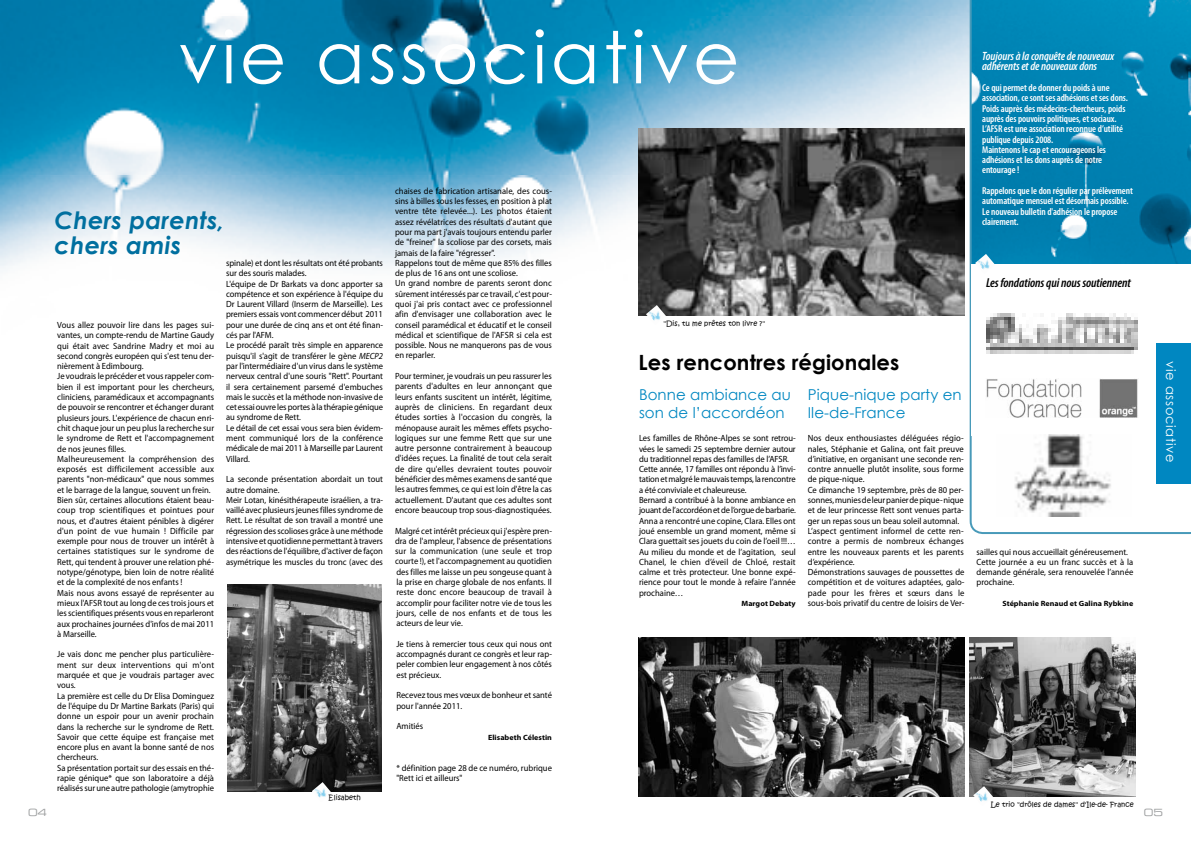
<style>
.page{position:relative;width:1191px;height:842px;background:#fff}
.page>*{position:absolute;margin:0;border:0;box-sizing:border-box;transform-origin:0 0}
.t1{font:72px "Century Gothic";letter-spacing:.05em;color:#fff}
.t2{font:italic 700 24px/25px "Century Gothic";letter-spacing:.01em;color:#006f9f}
.t3{font:700 21px "Century Gothic";letter-spacing:.005em;color:#000}
.t4{font:15px/18px "Century Gothic";letter-spacing:.005em;color:#0087c1}
.t5{font:italic 600 condensed 13px "Myriad Pro";letter-spacing:-.01em;color:#000}
.t6{font:13px "Century Gothic";letter-spacing:.05em;color:#fff}
.t7{font:italic 600 condensed 12px/10.3px "Myriad Pro";letter-spacing:-.01em;color:#fff}
.t8{font:600 condensed 10px/10.3px "Myriad Pro";letter-spacing:-.01em;color:#fff}
.t9{font:10px "Eurostile LT Extended Two";color:#9c9e9f}
.t10{font:9px/10.3px "Myriad Pro";color:#000;scale:.95 1}
.t11{font:700 7.6px "Myriad Pro";letter-spacing:.005em;color:#000;scale:1.05 1}
.t12{font:7px "Kristen ITC";letter-spacing:.01em;color:#000}
.s1{font-style:italic}
</style>
<div class="page">
<img style="left:0;top:0;width:969px;height:316px">
<img style="left:227px;top:585px;width:154px;height:207px">
<img style="left:312px;top:782px;width:20px;height:16px">
<img style="left:638px;top:638px;width:326px;height:159px">
<img style="left:638px;top:128px;width:326px;height:188px">
<img style="left:969px;top:638px;width:166px;height:159px">
<svg style="left:969px;top:0;width:222px;height:534px;background:#2090b9"></svg>
<div style="left:972px;top:265px;width:219px;height:171px;background:#fff"></div>
<img style="left:986px;top:313px;width:151px;height:40px">
<img style="left:986px;top:379px;width:152px;height:38px">
<div style="left:987px;top:435px;width:157px;height:87px;background:#fff"></div>
<img style="left:1014px;top:434px;width:97px;height:83px">
<div style="left:1157px;top:343px;width:34px;height:140px;background:#0087c1"></div>
<img style="left:646px;top:305px;width:20px;height:16px">
<img style="left:975px;top:254px;width:20px;height:16px">
<img style="left:973px;top:786px;width:20px;height:16px">
<p class="t9" style="left:28px;top:805px;width:21px">04</p>
<h1 class="t1" style="left:178px;top:7px;width:563px">vie associative</h1>
<h3 class="t7" style="left:982px;top:51px;width:133px">Toujours à la conquête de nouveaux adhérents et de nouveaux dons</h3>
<p class="t8" style="left:982px;top:82px;width:147px">Ce qui permet de donner du poids à une association, ce sont ses adhésions et ses dons.<br>Poids auprès des médecins-chercheurs, poids auprès des pouvoirs politiques, et sociaux.<br>L’AFSR est une association reconnue d’utilité publique depuis 2008.<br>Maintenons le cap et encourageons les adhésions et les dons auprès de notre entourage !</p>
<p class="t8" style="left:982px;top:185px;width:152px">Rappelons que le don régulier par prélèvement automatique mensuel est désormais possible.<br>Le nouveau bulletin d'adhésion le propose clairement.</p>
<p class="t10" style="left:395px;top:185px;width:167px">chaises de fabrication artisanale, des cous&shy;sins à billes sous les fesses, en position à plat ventre tête relevée...). Les photos étaient assez révélatrices des résultats d'autant que pour ma part j'avais toujours entendu parler de "freiner" la scoliose par des corsets, mais jamais de la faire "régresser".<br>Rappelons tout de même que 85% des filles de plus de 16 ans ont une scoliose.<br>Un grand nombre de parents seront donc sûrement intéressés par ce travail, c'est pour&shy;quoi j'ai pris contact avec ce professionnel afin d'envisager une collaboration avec le conseil paramédical et éducatif et le conseil médical et scientifique de l'AFSR si cela est possible. Nous ne manquerons pas de vous en reparler.</p>
<p class="t10" style="left:395px;top:371px;width:167px;text-align:justify">Pour terminer, je voudrais un peu rassurer les parents d'adultes en leur annonçant que leurs enfants suscitent un intérêt, légitime, auprès de cliniciens. En regardant deux études sorties à l'occasion du congrès, la ménopause aurait les mêmes effets psycho&shy;logiques sur une femme Rett que sur une autre personne contrairement à beaucoup d'idées reçues. La finalité de tout cela serait de dire qu'elles devraient toutes pouvoir bénéficier des mêmes examens de santé que les autres femmes, ce qui est loin d'être la cas actuellement. D'autant que ces adultes sont encore beaucoup trop sous-diagnostiquées.</p>
<p class="t10" style="left:395px;top:525px;width:167px;text-align:justify">Malgré cet intérêt précieux qui j'espère pren&shy;dra de l'ampleur, l'absence de présentations sur la communication (une seule et trop courte !), et l'accompagnement au quotidien des filles me laisse un peu songeuse quant à la prise en charge globale de nos enfants. Il reste donc encore beaucoup de travail à accomplir pour faciliter notre vie de tous les jours, celle de nos enfants et de tous les acteurs de leur vie.</p>
<p class="t10" style="left:396px;top:638px;width:165px;text-align:justify">Je tiens à remercier tous ceux qui nous ont accompagnés durant ce congrès et leur rap&shy;peler combien leur engagement à nos côtés est précieux.</p>
<p class="t10" style="left:396px;top:690px;width:165px">Recevez tous mes vœux de bonheur et santé pour l'année 2011.</p>
<p class="t10" style="left:396px;top:721px;width:30px">Amitiés</p>
<p class="t11" style="left:488px;top:732px;width:62px">Elisabeth Célestin</p>
<p class="t10" style="left:396px;top:762px;width:165px">* définition page 28 de ce numéro, rubrique "Rett ici et ailleurs"</p>
<h2 class="t2" style="left:54px;top:207px;width:172px">Chers parents, chers amis</h2>
<p class="t10" style="left:226px;top:258px;width:167px">spinale) et dont les résultats ont été probants sur des souris malades.<br>L'équipe de Dr Barkats va donc apporter sa compétence et son expérience à l'équipe du Dr Laurent Villard (Inserm de Marseille). Les premiers essais vont commencer début 2011 pour une durée de cinq ans et ont été finan&shy;cés par l'AFM.<br>Le procédé paraît très simple en apparence puisqu'il s'agit de transférer le gène <span class="s1">MECP2 </span>par l'intermédiaire d'un virus dans le système nerveux central d'une souris "Rett". Pourtant il sera certainement parsemé d'embuches mais le succès et la méthode non-invasive de cet essai ouvre les portes à la thérapie génique au syndrome de Rett.<br>Le détail de cet essai vous sera bien évidem&shy;ment communiqué lors de la conférence médicale de mai 2011 à Marseille par Laurent Villard.</p>
<p class="t10" style="left:226px;top:474px;width:167px">La seconde présentation abordait un tout autre domaine.<br>Meir Lotan, kinésithérapeute israélien, a tra&shy;vaillé avec plusieurs jeunes filles syndrome de Rett. Le résultat de son travail a montré une régression des scolioses grâce à une méthode intensive et quotidienne permettant à travers des réactions de l'équilibre, d'activer de façon asymétrique les muscles du tronc (avec des</p>
<h3 class="t5" style="left:986px;top:274px;width:146px">Les fondations qui nous soutiennent</h3>
<p class="t12" style="left:663px;top:319px;width:103px">"Dis, tu me prêtes ton livre ?"</p>
<p class="t10" style="left:57px;top:320px;width:167px">Vous allez pouvoir lire dans les pages sui&shy;vantes, un compte-rendu de Martine Gaudy qui était avec Sandrine Madry et moi au second congrès européen qui s'est tenu der&shy;nièrement à Edimbourg.<br>Je voudrais le précéder et vous rappeler com&shy;bien il est important pour les chercheurs, cliniciens, paramédicaux et accompagnants de pouvoir se rencontrer et échanger durant plusieurs jours. L'expérience de chacun enri&shy;chit chaque jour un peu plus la recherche sur le syndrome de Rett et l'accompagnement de nos jeunes filles.<br>Malheureusement la compréhension des exposés est difficilement accessible aux parents "non-médicaux" que nous sommes et le barrage de la langue, souvent un frein.<br>Bien sûr, certaines allocutions étaient beau&shy;coup trop scientifiques et pointues pour nous, et d'autres étaient pénibles à digérer d'un point de vue humain ! Difficile par exemple pour nous de trouver un intérêt à certaines statistiques sur le syndrome de Rett, qui tendent à prouver une relation phé&shy;notype/génotype, bien loin de notre réalité et de la complexité de nos enfants !<br>Mais nous avons essayé de représenter au mieux l'AFSR tout au long de ces trois jours et les scientifiques présents vous en reparleront aux prochaines journées d'infos de mai 2011 à Marseille.</p>
<p class="t10" style="left:57px;top:649px;width:167px">Je vais donc me pencher plus particulière&shy;ment sur deux interventions qui m'ont marquée et que je voudrais partager avec vous.<br>La première est celle du Dr Elisa Dominguez de l'équipe du Dr Martine Barkats (Paris) qui donne un espoir pour un avenir prochain dans la recherche sur le syndrome de Rett.<br>Savoir que cette équipe est française met encore plus en avant la bonne santé de nos chercheurs.<br>Sa présentation portait sur des essais en thé&shy;rapie génique* que son laboratoire a déjà réalisés sur une autre pathologie (amytrophie</p>
<h3 class="t3" style="left:638px;top:346px;width:262px">Les rencontres régionales</h3>
<h3 class="t6" style="left:1179px;top:361px;width:103px;rotate:90deg">vie associative</h3>
<h3 class="t4" style="left:639px;top:385px;width:153px">Bonne ambiance au son de l’accordéon</h3>
<p class="t10" style="left:639px;top:433px;width:166px">Les familles de Rhône-Alpes se sont retrou&shy;vées le samedi 25 septembre dernier autour du traditionnel repas des familles de l’AFSR.<br>Cette année, 17 familles ont répondu à l’invi&shy;tation et malgré le mauvais temps, la rencontre a été conviviale et chaleureuse.<br>Bernard a contribué à la bonne ambiance en jouant de l’accordéon et de l’orgue de barbarie.<br>Anna a rencontré une copine, Clara. Elles ont joué ensemble un grand moment, même si Clara guettait ses jouets du coin de l’oeil !!!… Au milieu du monde et de l’agitation, seul Chanel, le chien d’éveil de Chloé, restait calme et très protecteur. Une bonne expé&shy;rience pour tout le monde à refaire l’année prochaine…</p>
<p class="t11" style="left:741px;top:598px;width:53px">Margot Debaty</p>
<h3 class="t4" style="left:807px;top:385px;width:155px">Pique-nique party en<br>Ile-de-France</h3>
<p class="t10" style="left:807px;top:433px;width:166px">Nos deux enthousiastes déléguées régio&shy;nales, Stéphanie et Galina, ont fait preuve d’initiative, en organisant une seconde ren&shy;contre annuelle plutôt insolite, sous forme de pique-nique.<br>Ce dimanche 19 septembre, près de 80 per&shy;sonnes, munies de leur panier de pique- nique et de leur princesse Rett sont venues parta&shy;ger un repas sous un beau soleil automnal.<br>L’aspect gentiment informel de cette ren&shy;contre a permis de nombreux échanges entre les nouveaux parents et les parents d’expérience.<br>Démonstrations sauvages de poussettes de compétition et de voitures adaptées, galo&shy;pade pour les frères et sœurs dans le sous-bois privatif du centre de loisirs de Ver-</p>
<p class="t10" style="left:976px;top:546px;width:167px">sailles qui nous accueillait généreusement.<br>Cette journée a eu un franc succès et à la demande générale, sera renouvelée l’année prochaine.</p>
<p class="t11" style="left:1002px;top:598px;width:126px">Stéphanie Renaud et Galina Rybkine</p>
<p class="t12" style="left:329px;top:793px;width:34px">Elisabeth</p>
<p class="t12" style="left:990px;top:800px;width:144px">Le trio "drôles de dames" d'Ile-de- France</p>
<p class="t9" style="left:1143px;top:805px;width:21px">05</p>
</div>
